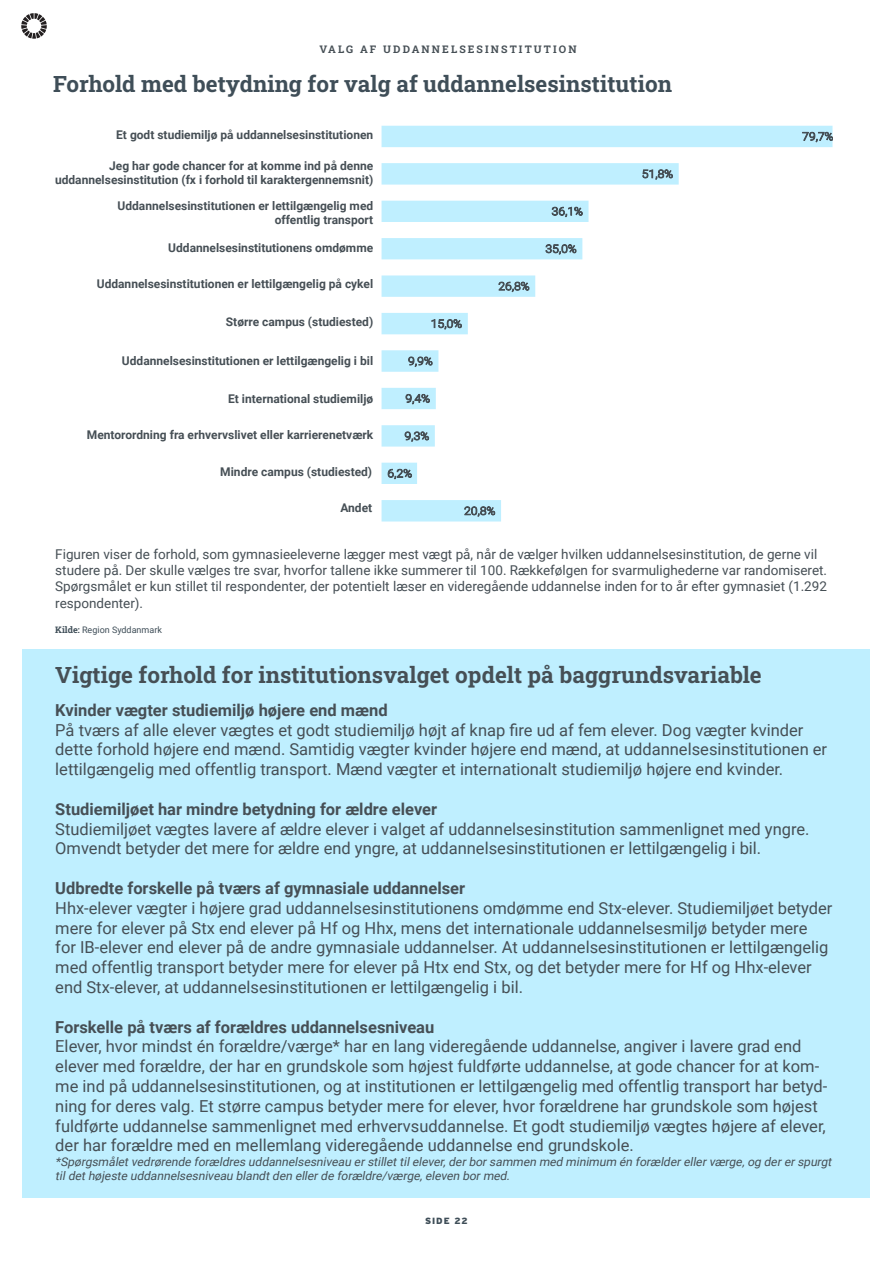
<style>
.page{position:relative;width:893px;height:1263px;background:#fff}
.page>*{position:absolute;margin:0;border:0;box-sizing:border-box;transform-origin:0 0}
.Overskrift{font:22.5px "Roboto Slab";color:#464f55}
.Overskrift-2{font:22.5px "Roboto Slab";color:#3f4e58}
.t1{font:16.5px/19.8px "Roboto";color:#464f55}
.t2{font:700 16.5px "Roboto";color:#464f55}
.Brødtekst{font:13.5px/16.2px "Roboto";color:#464f55}
.t3{font:700 12px "Roboto";color:#464f55}
.t4{font:italic 12px/14.4px "Roboto";color:#464f55}
.t5{font:300 11.1px "Roboto";letter-spacing:.005em;color:#464f55;scale:1.08 1}
.Vignet_top_forside{font:10.5px "Roboto Slab";letter-spacing:.2em;color:#464f55}
.Kildetekst{font:9px "Roboto";color:#3f4e58}
.t6{font:900 9px "Interstate";letter-spacing:.1em;color:#3f4e58}
.s1{font-family:"Roboto Slab"}
</style>
<div class="page">
<svg style="left:21px;top:13px;width:26px;height:26px"></svg>
<div style="left:22px;top:650px;width:848px;height:548px;background:#bfefff"></div>
<svg style="left:382px;top:126px;width:450px;height:395px"></svg>
<p class="Vignet_top_forside" style="left:319px;top:42px;width:259px">VALG AF UDDANNELSESINSTITUTION</p>
<p class="Overskrift-2" style="left:53px;top:68px;width:620px">Forhold med betydning for valg af uddannelsesinstitution</p>
<p class="t3" style="left:116px;top:126px;width:259px">Et godt studiemiljø på uddannelsesinstitutionen</p>
<p class="t3" style="left:109px;top:157px;width:266px">Jeg har gode chancer for at komme ind på denne</p>
<p class="t3" style="left:55px;top:171px;width:320px">uddannelsesinstitution (fx i forhold til karaktergennemsnit)</p>
<p class="t3" style="left:118px;top:197px;width:257px">Uddannelsesinstitutionen er lettilgængelig med</p>
<p class="t3" style="left:275px;top:212px;width:100px">offentlig transport</p>
<p class="t3" style="left:168px;top:239px;width:206px">Uddannelsesinstitutionens omdømme</p>
<p class="t3" style="left:97px;top:276px;width:278px">Uddannelsesinstitutionen er lettilgængelig på cykel</p>
<p class="t3" style="left:226px;top:313px;width:149px">Større campus (studiested)</p>
<p class="t3" style="left:122px;top:353px;width:253px">Uddannelsesinstitutionen er lettilgængelig i bil</p>
<p class="t3" style="left:228px;top:390px;width:147px">Et international studiemiljø</p>
<p class="t3" style="left:87px;top:426px;width:288px">Mentorordning fra erhvervslivet eller karrierenetværk</p>
<p class="t3" style="left:220px;top:464px;width:153px">Mindre campus (studiested)</p>
<p class="t3" style="left:340px;top:499px;width:33px">Andet</p>
<p class="t5" style="left:431px;top:316px;width:30px">15,0%</p>
<p class="t5" style="left:408px;top:353px;width:24px">9,9%</p>
<p class="t5" style="left:405px;top:391px;width:24px">9,4%</p>
<p class="t5" style="left:404px;top:428px;width:24px">9,3%</p>
<p class="t5" style="left:387px;top:466px;width:24px">6,2%</p>
<p class="t5" style="left:498px;top:278px;width:30px">26,8%</p>
<p class="t5" style="left:464px;top:503px;width:30px">20,8%</p>
<p class="t5" style="left:552px;top:203px;width:30px">36,1%</p>
<p class="t5" style="left:545px;top:241px;width:30px">35,0%</p>
<p class="t5" style="left:642px;top:166px;width:30px">51,8%</p>
<p class="t5" style="left:802px;top:129px;width:30px">79,7%</p>
<p class="Brødtekst" style="left:55px;top:545px;width:773px">Figuren viser de forhold, som gymnasieeleverne lægger mest vægt på, når de vælger hvilken uddannelsesinstitution, de gerne vil studere på. Der skulle vælges tre svar, hvorfor tallene ikke summerer til 100. Rækkefølgen for svarmulighederne var randomiseret.<br>Spørgsmålet er kun stillet til respondenter, der potentielt læser en videregående uddannelse inden for to år efter gymnasiet (1.292 respondenter).</p>
<p class="Kildetekst" style="left:55px;top:623px;width:108px"><span class="s1">Kilde:</span> Region Syddanmark</p>
<p class="Overskrift" style="left:55px;top:659px;width:708px">Vigtige forhold for institutionsvalget opdelt på baggrundsvariable</p>
<p class="t2" style="left:55px;top:698px;width:334px">Kvinder vægter studiemiljø højere end mænd</p>
<p class="t1" style="left:55px;top:719px;width:773px">På tværs af alle elever vægtes et godt studiemiljø højt af knap fire ud af fem elever. Dog vægter kvinder dette forhold højere end mænd. Samtidig vægter kvinder højere end mænd, at uddannelsesinstitutionen er lettilgængelig med offentlig transport. Mænd vægter et internationalt studiemiljø højere end kvinder.</p>
<p class="t2" style="left:55px;top:797px;width:383px">Studiemiljøet har mindre betydning for ældre elever</p>
<p class="t1" style="left:55px;top:818px;width:756px">Studiemiljøet vægtes lavere af ældre elever i valget af uddannelsesinstitution sammenlignet med yngre.<br>Omvendt betyder det mere for ældre end yngre, at uddannelsesinstitutionen er lettilgængelig i bil.</p>
<p class="t2" style="left:55px;top:876px;width:411px">Udbredte forskelle på tværs af gymnasiale uddannelser</p>
<p class="t1" style="left:55px;top:897px;width:779px">Hhx-elever vægter i højere grad uddannelsesinstitutionens omdømme end Stx-elever. Studiemiljøet betyder mere for elever på Stx end elever på Hf og Hhx, mens det internationale uddannelsesmiljø betyder mere<br>for IB-elever end elever på de andre gymnasiale uddannelser. At uddannelsesinstitutionen er lettilgængelig med offentlig transport betyder mere for elever på Htx end Stx, og det betyder mere for Hf og Hhx-elever end Stx-elever, at uddannelsesinstitutionen er lettilgængelig i bil.</p>
<p class="t2" style="left:55px;top:1015px;width:381px">Forskelle på tværs af forældres uddannelsesniveau</p>
<p class="t1" style="left:55px;top:1036px;width:774px">Elever, hvor mindst én forældre/værge* har en lang videregående uddannelse, angiver i lavere grad end elever med forældre, der har en grundskole som højest fuldførte uddannelse, at gode chancer for at kom&shy;me ind på uddannelsesinstitutionen, og at institutionen er lettilgængelig med offentlig transport har betyd&shy;ning for deres valg. Et større campus betyder mere for elever, hvor forældrene har grundskole som højest fuldførte uddannelse sammenlignet med erhvervsuddannelse. Et godt studiemiljø vægtes højere af elever, der har forældre med en mellemlang videregående uddannelse end grundskole.</p>
<p class="t4" style="left:55px;top:1154px;width:781px">*Spørgsmåletvedrørende forældres uddannelsesniveau erstillettilelever,derborsammen med minimum én forælderellerværge,og dererspurgt tildethøjeste uddannelsesniveau blandtden ellerde forældre/værge,eleven bormed.</p>
<p class="t6" style="left:425px;top:1215px;width:44px">SIDE 22</p>
</div>
